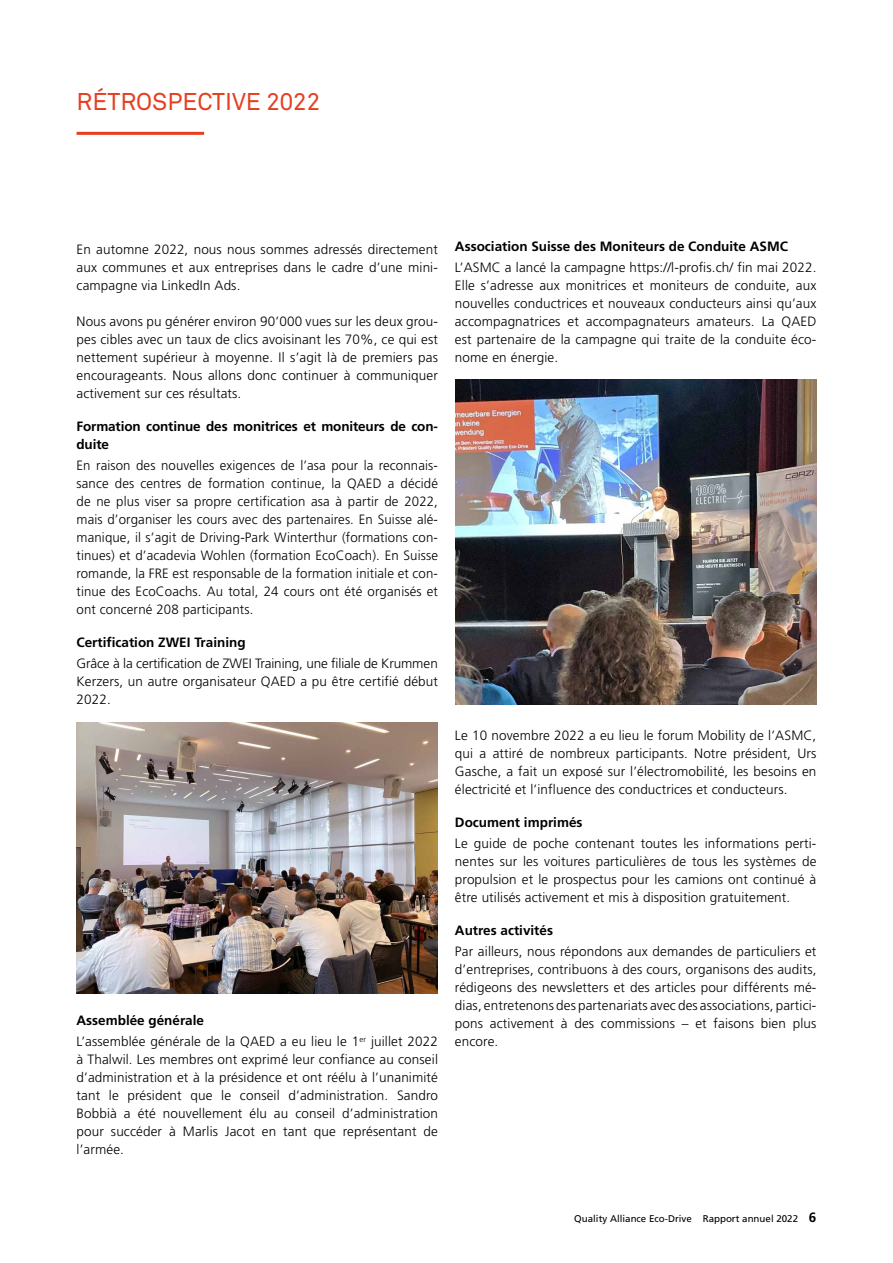
<style>
.page{position:relative;width:893px;height:1263px;background:#fff}
.page>*{position:absolute;margin:0;border:0;box-sizing:border-box;transform-origin:0 0}
.t1{font:24px "Akkurat Std";color:#e73e20}
.t2{font:300 13.5px/18px "Frutiger LT Std";letter-spacing:.01em;color:#000;text-align:justify}
.t3{font:700 13.5px/18px "Frutiger LT Std";color:#000}
.t4{font:9.75px "Frutiger LT Std";color:#000}
.s1{font-weight:700}
.s2{font-weight:700;font-size:13.5px}
</style>
<div class="page">
<hr style="left:77px;top:132px;width:127px;height:3px;background:#e73e20">
<img style="left:77px;top:723px;width:361px;height:270px">
<img style="left:455px;top:380px;width:361px;height:324px">
<h1 class="t1" style="left:77px;top:88px;width:245px">RÉTROSPECTIVE 2022</h1>
<p class="t2" style="left:77px;top:241px;width:363px">En automne 2022, nous nous sommes adressés directement aux communes et aux entreprises dans le cadre d’une mini&shy;campagne via LinkedIn Ads.</p>
<p class="t2" style="left:77px;top:313px;width:363px">Nous avons pu générer environ 90’000 vues sur les deux grou&shy;pes cibles avec un taux de clics avoisinant les 70%, ce qui est nettement supérieur à moyenne. Il s’agit là de premiers pas encourageants. Nous allons donc continuer à communiquer activement sur ces résultats.</p>
<p class="t3" style="left:77px;top:417px;width:363px">Formation continue des monitrices et moniteurs de con&shy;duite</p>
<p class="t2" style="left:77px;top:457px;width:363px">En raison des nouvelles exigences de l’asa pour la reconnais&shy;sance des centres de formation continue, la QAED a décidé de ne plus viser sa propre certification asa à partir de 2022, mais d’organiser les cours avec des partenaires. En Suisse alé&shy;manique, il s’agit de Driving-Park Winterthur (formations con&shy;tinues) et d’acadevia Wohlen (formation EcoCoach). En Suisse romande, la FRE est responsable de la formation initiale et con&shy;tinue des EcoCoachs. Au total, 24 cours ont été organisés et ont concerné 208 participants.</p>
<p class="t3" style="left:77px;top:634px;width:171px">Certification ZWEI Training</p>
<p class="t2" style="left:77px;top:655px;width:363px">Grâce à la certification de ZWEI Training, une filiale de Krummen Kerzers, un autre organisateur QAED a pu être certifié début 2022.</p>
<p class="t2" style="left:77px;top:1010px;width:363px;line-height:21px"><span class="s1">Assemblée générale<br></span>L’assemblée générale de la QAED a eu lieu le 1<sup>er</sup> juillet 2022</p>
<p class="t2" style="left:77px;top:1051px;width:363px">à Thalwil. Les membres ont exprimé leur confiance au conseil d’administration et à la présidence et ont réélu à l’unanimité tant le président que le conseil d’administration. Sandro Bobbià a été nouvellement élu au conseil d’administration pour succéder à Marlis Jacot en tant que représentant de l’armée.</p>
<p class="t3" style="left:455px;top:237px;width:335px">Association Suisse des Moniteurs de Conduite ASMC</p>
<p class="t2" style="left:455px;top:259px;width:363px">L’ASMC a lancé la campagne https://l-profis.ch/ fin mai 2022.<br>Elle s’adresse aux monitrices et moniteurs de conduite, aux nouvelles conductrices et nouveaux conducteurs ainsi qu’aux accompagnatrices et accompagnateurs amateurs. La QAED est partenaire de la campagne qui traite de la conduite éco&shy;nome en énergie.</p>
<p class="t2" style="left:455px;top:727px;width:363px">Le 10 novembre 2022 a eu lieu le forum Mobility de l’ASMC, qui a attiré de nombreux participants. Notre président, Urs Gasche, a fait un exposé sur l’électromobilité, les besoins en électricité et l’influence des conductrices et conducteurs.</p>
<p class="t3" style="left:455px;top:813px;width:129px">Document imprimés</p>
<p class="t2" style="left:455px;top:835px;width:363px">Le guide de poche contenant toutes les informations perti&shy;nentes sur les voitures particulières de tous les systèmes de propulsion et le prospectus pour les camions ont continué à être utilisés activement et mis à disposition gratuitement.</p>
<p class="t3" style="left:455px;top:921px;width:100px">Autres activités</p>
<p class="t2" style="left:455px;top:943px;width:363px">Par ailleurs, nous répondons aux demandes de particuliers et d’entreprises, contribuons à des cours, organisons des audits, rédigeons des newsletters et des articles pour différents mé&shy;dias, entretenons des partenariats avec des associations, partici&shy;pons activement à des commissions – et faisons bien plus encore.</p>
<p class="t4" style="left:574px;top:1213px;width:244px">Quality Alliance Eco-Drive Rapport annuel 2022 <span class="s2">6</span></p>
</div>
